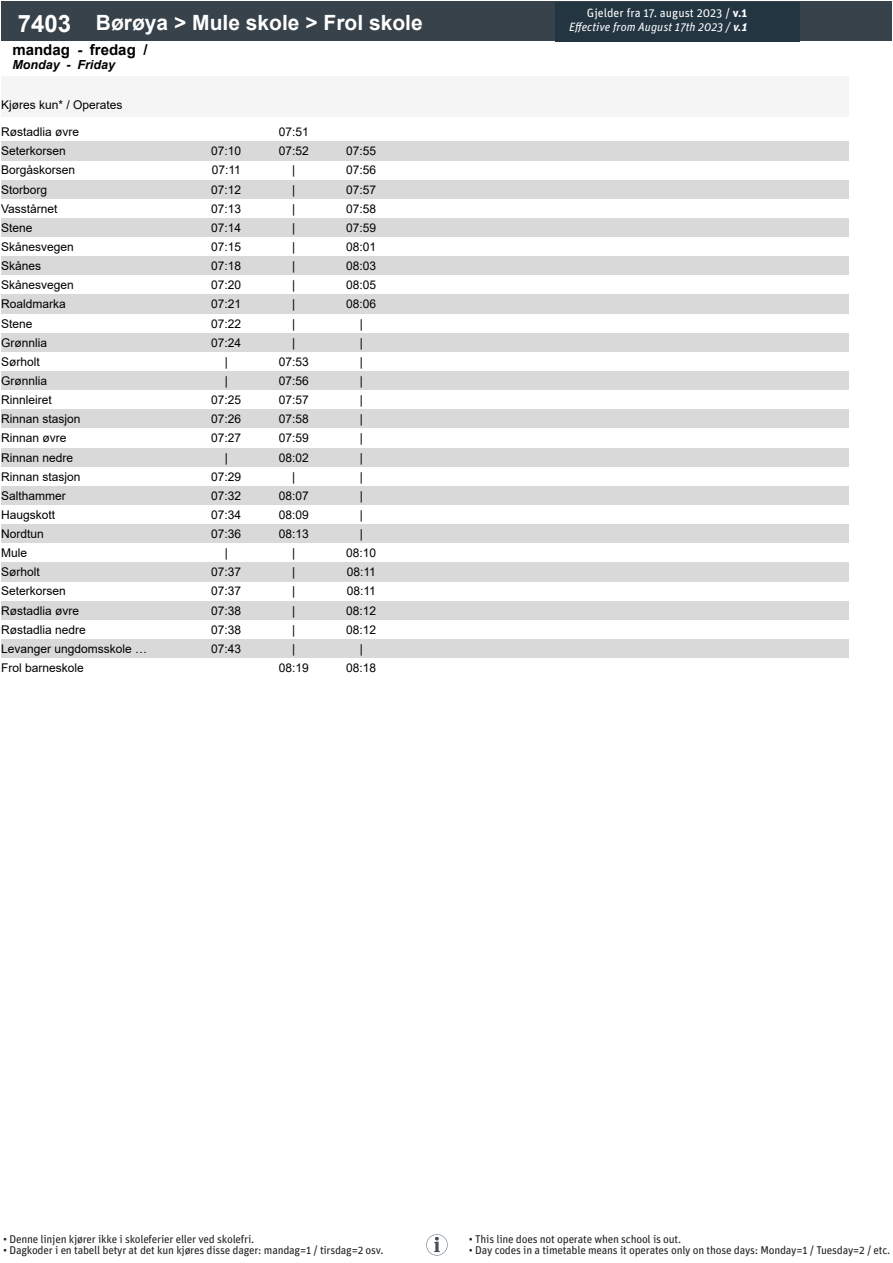
<style>
.page{position:relative;width:893px;height:1263px;background:#fff}
.page>*{position:absolute;margin:0;border:0;box-sizing:border-box;transform-origin:0 0}
.t1{font:700 21px "Arial";color:#fff}
.t2{font:700 15px "Arial";color:#000}
.t3{font:italic 700 12.45px "Arial";color:#000}
.t4{font:12px "Arial";color:#000}
.t5{font:italic 12px/14.4px "Unit Pro";color:#fff;text-align:right}
.t6{font:11.25px "Unit Pro";letter-spacing:-.02em;color:#231f20}
.s1{font-size:24px}
.s2{font-style:normal}
.s3{font-weight:700;font-style:normal}
.s4{font-weight:700}
</style>
<div class="page">
<div style="left:1px;top:77px;width:191px;height:40px;background:#f5f5f5"></div>
<div style="left:192px;top:77px;width:68px;height:40px;background:#f5f5f5"></div>
<div style="left:260px;top:77px;width:68px;height:40px;background:#f5f5f5"></div>
<div style="left:328px;top:77px;width:67px;height:40px;background:#f5f5f5"></div>
<div style="left:395px;top:77px;width:68px;height:40px;background:#f5f5f5"></div>
<div style="left:463px;top:77px;width:67px;height:40px;background:#f5f5f5"></div>
<div style="left:530px;top:77px;width:68px;height:40px;background:#f5f5f5"></div>
<div style="left:598px;top:77px;width:67px;height:40px;background:#f5f5f5"></div>
<div style="left:665px;top:77px;width:68px;height:40px;background:#f5f5f5"></div>
<div style="left:733px;top:77px;width:67px;height:40px;background:#f5f5f5"></div>
<div style="left:800px;top:77px;width:49px;height:40px;background:#f5f5f5"></div>
<div style="left:1px;top:1px;width:87px;height:40px;background:#37424a"></div>
<div style="left:88px;top:1px;width:804px;height:40px;background:#37424a"></div>
<div style="left:1px;top:142px;width:848px;height:19px;background:#d9d9d9"></div>
<div style="left:1px;top:180px;width:848px;height:19px;background:#d9d9d9"></div>
<div style="left:1px;top:218px;width:848px;height:19px;background:#d9d9d9"></div>
<div style="left:1px;top:257px;width:848px;height:19px;background:#d9d9d9"></div>
<div style="left:1px;top:295px;width:848px;height:19px;background:#d9d9d9"></div>
<div style="left:1px;top:333px;width:848px;height:19px;background:#d9d9d9"></div>
<div style="left:1px;top:371px;width:848px;height:20px;background:#d9d9d9"></div>
<div style="left:1px;top:410px;width:848px;height:19px;background:#d9d9d9"></div>
<div style="left:1px;top:448px;width:848px;height:19px;background:#d9d9d9"></div>
<div style="left:1px;top:486px;width:848px;height:19px;background:#d9d9d9"></div>
<div style="left:1px;top:524px;width:848px;height:20px;background:#d9d9d9"></div>
<div style="left:1px;top:563px;width:848px;height:19px;background:#d9d9d9"></div>
<div style="left:1px;top:601px;width:848px;height:19px;background:#d9d9d9"></div>
<div style="left:1px;top:639px;width:848px;height:19px;background:#d9d9d9"></div>
<div style="left:556px;top:2px;width:244px;height:39px;background:#223541"></div>
<svg style="left:426px;top:1234px;width:22px;height:21px"></svg>
<p class="t1" style="left:18px;top:8px;width:406px"><span class="s1">7403</span> Børøya &gt; Mule skole &gt; Frol skole</p>
<p class="t2" style="left:12px;top:39px;width:137px">mandag - fredag /</p>
<p class="t3" style="left:12px;top:56px;width:104px">Monday - Friday</p>
<p class="t4" style="left:1px;top:97px;width:123px">Kjøres kun* / Operates</p>
<p class="t4" style="left:1px;top:124px;width:79px">Røstadlia øvre</p>
<p class="t4" style="left:279px;top:124px;width:32px">07:51</p>
<p class="t4" style="left:1px;top:143px;width:66px">Seterkorsen</p>
<p class="t4" style="left:211px;top:143px;width:32px">07:10</p>
<p class="t4" style="left:279px;top:143px;width:32px">07:52</p>
<p class="t4" style="left:346px;top:143px;width:32px">07:55</p>
<p class="t4" style="left:1px;top:162px;width:76px">Borgåskorsen</p>
<p class="t4" style="left:212px;top:162px;width:31px">07:11</p>
<p class="t4" style="left:292px;top:162px;width:5px">|</p>
<p class="t4" style="left:346px;top:162px;width:32px">07:56</p>
<p class="t4" style="left:1px;top:181px;width:48px">Storborg</p>
<p class="t4" style="left:211px;top:181px;width:32px">07:12</p>
<p class="t4" style="left:292px;top:181px;width:5px">|</p>
<p class="t4" style="left:346px;top:181px;width:32px">07:57</p>
<p class="t4" style="left:1px;top:200px;width:58px">Vasstårnet</p>
<p class="t4" style="left:211px;top:200px;width:32px">07:13</p>
<p class="t4" style="left:292px;top:200px;width:5px">|</p>
<p class="t4" style="left:346px;top:200px;width:32px">07:58</p>
<p class="t4" style="left:1px;top:219px;width:33px">Stene</p>
<p class="t4" style="left:211px;top:219px;width:32px">07:14</p>
<p class="t4" style="left:292px;top:219px;width:5px">|</p>
<p class="t4" style="left:346px;top:219px;width:32px">07:59</p>
<p class="t4" style="left:1px;top:239px;width:74px">Skånesvegen</p>
<p class="t4" style="left:211px;top:239px;width:32px">07:15</p>
<p class="t4" style="left:292px;top:239px;width:5px">|</p>
<p class="t4" style="left:346px;top:239px;width:32px">08:01</p>
<p class="t4" style="left:1px;top:258px;width:42px">Skånes</p>
<p class="t4" style="left:211px;top:258px;width:32px">07:18</p>
<p class="t4" style="left:292px;top:258px;width:5px">|</p>
<p class="t4" style="left:346px;top:258px;width:32px">08:03</p>
<p class="t4" style="left:1px;top:277px;width:74px">Skånesvegen</p>
<p class="t4" style="left:211px;top:277px;width:32px">07:20</p>
<p class="t4" style="left:292px;top:277px;width:5px">|</p>
<p class="t4" style="left:346px;top:277px;width:32px">08:05</p>
<p class="t4" style="left:1px;top:296px;width:66px">Roaldmarka</p>
<p class="t4" style="left:211px;top:296px;width:32px">07:21</p>
<p class="t4" style="left:292px;top:296px;width:5px">|</p>
<p class="t4" style="left:346px;top:296px;width:32px">08:06</p>
<p class="t4" style="left:1px;top:315px;width:33px">Stene</p>
<p class="t4" style="left:211px;top:315px;width:32px">07:22</p>
<p class="t4" style="left:292px;top:315px;width:5px">|</p>
<p class="t4" style="left:360px;top:315px;width:5px">|</p>
<p class="t4" style="left:1px;top:334px;width:47px">Grønnlia</p>
<p class="t4" style="left:211px;top:334px;width:32px">07:24</p>
<p class="t4" style="left:292px;top:334px;width:5px">|</p>
<p class="t4" style="left:360px;top:334px;width:5px">|</p>
<p class="t4" style="left:1px;top:353px;width:40px">Sørholt</p>
<p class="t4" style="left:225px;top:353px;width:5px">|</p>
<p class="t4" style="left:279px;top:353px;width:32px">07:53</p>
<p class="t4" style="left:360px;top:353px;width:5px">|</p>
<p class="t4" style="left:1px;top:372px;width:47px">Grønnlia</p>
<p class="t4" style="left:225px;top:372px;width:5px">|</p>
<p class="t4" style="left:279px;top:372px;width:32px">07:56</p>
<p class="t4" style="left:360px;top:372px;width:5px">|</p>
<p class="t4" style="left:1px;top:392px;width:52px">Rinnleiret</p>
<p class="t4" style="left:211px;top:392px;width:32px">07:25</p>
<p class="t4" style="left:279px;top:392px;width:32px">07:57</p>
<p class="t4" style="left:360px;top:392px;width:5px">|</p>
<p class="t4" style="left:1px;top:411px;width:81px">Rinnan stasjon</p>
<p class="t4" style="left:211px;top:411px;width:32px">07:26</p>
<p class="t4" style="left:279px;top:411px;width:32px">07:58</p>
<p class="t4" style="left:360px;top:411px;width:5px">|</p>
<p class="t4" style="left:1px;top:430px;width:67px">Rinnan øvre</p>
<p class="t4" style="left:211px;top:430px;width:32px">07:27</p>
<p class="t4" style="left:279px;top:430px;width:32px">07:59</p>
<p class="t4" style="left:360px;top:430px;width:5px">|</p>
<p class="t4" style="left:1px;top:449px;width:74px">Rinnan nedre</p>
<p class="t4" style="left:225px;top:449px;width:5px">|</p>
<p class="t4" style="left:279px;top:449px;width:32px">08:02</p>
<p class="t4" style="left:360px;top:449px;width:5px">|</p>
<p class="t4" style="left:1px;top:468px;width:81px">Rinnan stasjon</p>
<p class="t4" style="left:211px;top:468px;width:32px">07:29</p>
<p class="t4" style="left:292px;top:468px;width:5px">|</p>
<p class="t4" style="left:360px;top:468px;width:5px">|</p>
<p class="t4" style="left:1px;top:487px;width:66px">Salthammer</p>
<p class="t4" style="left:211px;top:487px;width:32px">07:32</p>
<p class="t4" style="left:279px;top:487px;width:32px">08:07</p>
<p class="t4" style="left:360px;top:487px;width:5px">|</p>
<p class="t4" style="left:1px;top:506px;width:56px">Haugskott</p>
<p class="t4" style="left:211px;top:506px;width:32px">07:34</p>
<p class="t4" style="left:279px;top:506px;width:32px">08:09</p>
<p class="t4" style="left:360px;top:506px;width:5px">|</p>
<p class="t4" style="left:1px;top:525px;width:44px">Nordtun</p>
<p class="t4" style="left:211px;top:525px;width:32px">07:36</p>
<p class="t4" style="left:279px;top:525px;width:32px">08:13</p>
<p class="t4" style="left:360px;top:525px;width:5px">|</p>
<p class="t4" style="left:1px;top:545px;width:27px">Mule</p>
<p class="t4" style="left:225px;top:545px;width:5px">|</p>
<p class="t4" style="left:292px;top:545px;width:5px">|</p>
<p class="t4" style="left:346px;top:545px;width:32px">08:10</p>
<p class="t4" style="left:1px;top:564px;width:40px">Sørholt</p>
<p class="t4" style="left:211px;top:564px;width:32px">07:37</p>
<p class="t4" style="left:292px;top:564px;width:5px">|</p>
<p class="t4" style="left:347px;top:564px;width:31px">08:11</p>
<p class="t4" style="left:1px;top:583px;width:66px">Seterkorsen</p>
<p class="t4" style="left:211px;top:583px;width:32px">07:37</p>
<p class="t4" style="left:292px;top:583px;width:5px">|</p>
<p class="t4" style="left:347px;top:583px;width:31px">08:11</p>
<p class="t4" style="left:1px;top:602px;width:79px">Røstadlia øvre</p>
<p class="t4" style="left:211px;top:602px;width:32px">07:38</p>
<p class="t4" style="left:292px;top:602px;width:5px">|</p>
<p class="t4" style="left:346px;top:602px;width:32px">08:12</p>
<p class="t4" style="left:1px;top:621px;width:86px">Røstadlia nedre</p>
<p class="t4" style="left:211px;top:621px;width:32px">07:38</p>
<p class="t4" style="left:292px;top:621px;width:5px">|</p>
<p class="t4" style="left:346px;top:621px;width:32px">08:12</p>
<p class="t4" style="left:1px;top:640px;width:148px">Levanger ungdomsskole …</p>
<p class="t4" style="left:211px;top:640px;width:32px">07:43</p>
<p class="t4" style="left:292px;top:640px;width:5px">|</p>
<p class="t4" style="left:360px;top:640px;width:5px">|</p>
<p class="t4" style="left:1px;top:659px;width:84px">Frol barneskole</p>
<p class="t4" style="left:279px;top:659px;width:32px">08:19</p>
<p class="t4" style="left:346px;top:659px;width:32px">08:18</p>
<p class="t5" style="left:569px;top:5px;width:179px"><span class="s2">Gjelder fra 17. august 2023 /</span> <span class="s3">v.1<br></span>Effective from August 17th 2023 / <span class="s4">v.1</span></p>
<p class="t6" style="left:3px;top:1231px;width:253px">• Denne linjen kjører ikke i skoleferier eller ved skolefri.</p>
<p class="t6" style="left:3px;top:1243px;width:382px">• Dagkoder i en tabell betyr at det kun kjøres disse dager: mandag=1 / tirsdag=2 osv.</p>
<p class="t6" style="left:469px;top:1231px;width:214px">• This line does not operate when school is out.</p>
<p class="t6" style="left:469px;top:1243px;width:423px">• Day codes in a timetable means it operates only on those days: Monday=1 / Tuesday=2 / etc.</p>
</div>
